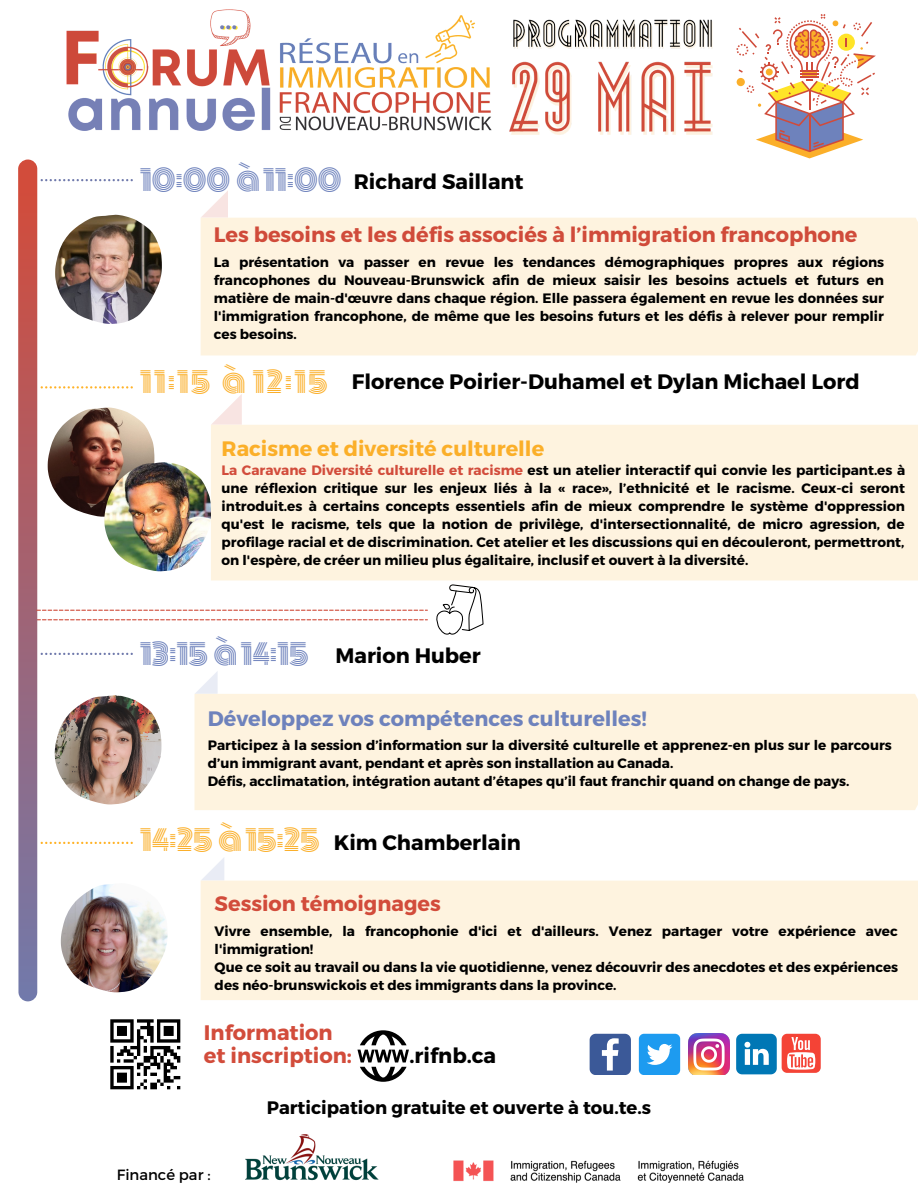
<style>
.page{position:relative;width:918px;height:1188px;background:#fff}
.page>*{position:absolute;margin:0;border:0;box-sizing:border-box;transform-origin:0 0}
.t1{font:28.2px "Monoton";color:#6e82bc}
.t2{font:28.2px "Monoton";letter-spacing:.07em;color:#fbaf29}
.t3{font:700 21px "Montserrat";color:#d24c3b}
.t4{font:700 21px "Montserrat";color:#000}
.t5{font:700 20.85px "Montserrat";color:#000}
.t6{font:700 20.85px "Montserrat";color:#d04b3a}
.t7{font:700 20.85px "Montserrat";color:#6e82bc}
.t8{font:700 20.85px "Montserrat";color:#fbaf29}
.t9{font:700 20.85px "Montserrat";color:#d24c3b}
.t10{font:700 18px "Montserrat";color:#000}
.t11{font:14.85px "Montserrat";color:#000}
.t12{font:700 13.65px/18px "Montserrat";color:#000}
.s1{color:#d24c3b}
</style>
<div class="page">
<svg style="left:737px;top:14px;width:139px;height:144px"></svg>
<img style="left:66px;top:9px;width:426px;height:122px">
<svg style="left:41px;top:179px;width:92px;height:2px"></svg>
<svg style="left:41px;top:386px;width:92px;height:3px"></svg>
<svg style="left:41px;top:653px;width:92px;height:2px"></svg>
<svg style="left:41px;top:842px;width:92px;height:2px"></svg>
<svg style="left:37px;top:619px;width:391px;height:1px"></svg>
<div style="left:18px;top:160px;width:19px;height:841px;background:linear-gradient(to bottom,#d54b37,#7179ab);border-radius:9px"></div>
<img style="left:55px;top:215px;width:106px;height:109px">
<svg style="left:436px;top:584px;width:48px;height:51px"></svg>
<img style="left:61px;top:884px;width:106px;height:108px">
<svg style="left:36px;top:610px;width:392px;height:1px"></svg>
<svg style="left:201px;top:191px;width:27px;height:27px"></svg>
<div style="left:201px;top:218px;width:717px;height:138px;background:#fef3df"></div>
<svg style="left:201px;top:858px;width:23px;height:23px"></svg>
<div style="left:201px;top:881px;width:717px;height:119px;background:#fef3df"></div>
<svg style="left:110px;top:1019px;width:24px;height:4px"></svg>
<svg style="left:137px;top:1019px;width:17px;height:4px"></svg>
<svg style="left:157px;top:1019px;width:23px;height:4px"></svg>
<svg style="left:110px;top:1023px;width:70px;height:66px"></svg>
<svg style="left:357px;top:1030px;width:52px;height:52px"></svg>
<svg style="left:590px;top:1034px;width:41px;height:41px;background:#5d76aa"></svg>
<div style="left:639px;top:1034px;width:41px;height:41px;background:#1d9bf0;border-radius:5px"></div>
<svg style="left:647px;top:1044px;width:25px;height:21px"></svg>
<img style="left:688px;top:1034px;width:41px;height:41px">
<svg style="left:736px;top:1034px;width:41px;height:40px"></svg>
<div style="left:782px;top:1034px;width:39px;height:39px;background:#f44336;border-radius:5px"></div>
<svg style="left:787px;top:1037px;width:28px;height:33px"></svg>
<img style="left:453px;top:1160px;width:290px;height:23px">
<img style="left:246px;top:1135px;width:133px;height:46px">
<img style="left:48px;top:408px;width:106px;height:109px">
<img style="left:104px;top:462px;width:107px;height:109px">
<svg style="left:211px;top:394px;width:31px;height:31px"></svg>
<div style="left:211px;top:425px;width:707px;height:155px;background:#fef3df"></div>
<img style="left:55px;top:695px;width:106px;height:109px">
<svg style="left:195px;top:671px;width:23px;height:23px"></svg>
<div style="left:195px;top:694px;width:723px;height:116px;background:#fef3df"></div>
<img style="left:509px;top:61px;width:204px;height:74px">
<img style="left:513px;top:20px;width:200px;height:29px">
<p class="t1" style="left:140px;top:158px;width:203px">10:00 à 11:00</p>
<p class="t5" style="left:354px;top:168px;width:172px">Richard Saillant</p>
<p class="t6" style="left:214px;top:221px;width:645px">Les besoins et les défis associés à l’immigration francophone</p>
<p class="t12" style="left:214px;top:252px;width:672px;text-align:justify">La présentation va passer en revue les tendances démographiques propres aux régions francophones du Nouveau-Brunswick afin de mieux saisir les besoins actuels et futurs en matière de main-d'œuvre dans chaque région. Elle passera également en revue les données sur l'immigration francophone, de même que les besoins futurs et les défis à relever pour remplir ces besoins.</p>
<p class="t2" style="left:140px;top:360px;width:189px">11:15 à 12:15</p>
<p class="t5" style="left:352px;top:368px;width:509px">Florence Poirier-Duhamel et Dylan Michael Lord</p>
<p class="t8" style="left:222px;top:435px;width:324px">Racisme et diversité culturelle</p>
<p class="t12" style="left:222px;top:461px;width:685px;text-align:justify"><span class="s1">La Caravane Diversité culturelle et racisme</span> est un atelier interactif qui convie les participant.es à une réflexion critique sur les enjeux liés à la « race», l’ethnicité et le racisme. Ceux-ci seront introduit.es à certains concepts essentiels afin de mieux comprendre le système d'oppression qu'est le racisme, tels que la notion de privilège, d'intersectionnalité, de micro agression, de profilage racial et de discrimination. Cet atelier et les discussions qui en découleront, permettront, on l'espère, de créer un milieu plus égalitaire, inclusif et ouvert à la diversité.</p>
<p class="t1" style="left:140px;top:632px;width:170px">13:15 à 14:15</p>
<p class="t5" style="left:335px;top:642px;width:147px">Marion Huber</p>
<p class="t7" style="left:208px;top:705px;width:441px">Développez vos compétences culturelles!</p>
<p class="t12" style="left:208px;top:735px;width:686px">Participez à la session d’information sur la diversité culturelle et apprenez-en plus sur le parcours d’un immigrant avant, pendant et après son installation au Canada.</p>
<p class="t12" style="left:208px;top:771px;width:643px">Défis, acclimatation, intégration autant d’étapes qu’il faut franchir quand on change de pays.</p>
<p class="t2" style="left:140px;top:818px;width:181px">14:25 à15:25</p>
<p class="t5" style="left:334px;top:829px;width:189px">Kim Chamberlain</p>
<p class="t9" style="left:215px;top:890px;width:228px">Session témoignages</p>
<p class="t12" style="left:215px;top:921px;width:685px">Vivre ensemble, la francophonie d'ici et d'ailleurs. Venez partager votre expérience avec l'immigration!</p>
<p class="t12" style="left:215px;top:957px;width:685px">Que ce soit au travail ou dans la vie quotidienne, venez découvrir des anecdotes et des expériences des néo-brunswickois et des immigrants dans la province.</p>
<p class="t3" style="left:204px;top:1019px;width:130px">Information</p>
<p class="t3" style="left:204px;top:1042px;width:149px">et inscription:</p>
<p class="t4" style="left:410px;top:1041px;width:88px">.rifnb.ca</p>
<p class="t11" style="left:117px;top:1165px;width:95px">Financé par :</p>
<p class="t10" style="left:267px;top:1096px;width:386px">Participation gratuite et ouverte à tou.te.s</p>
</div>
